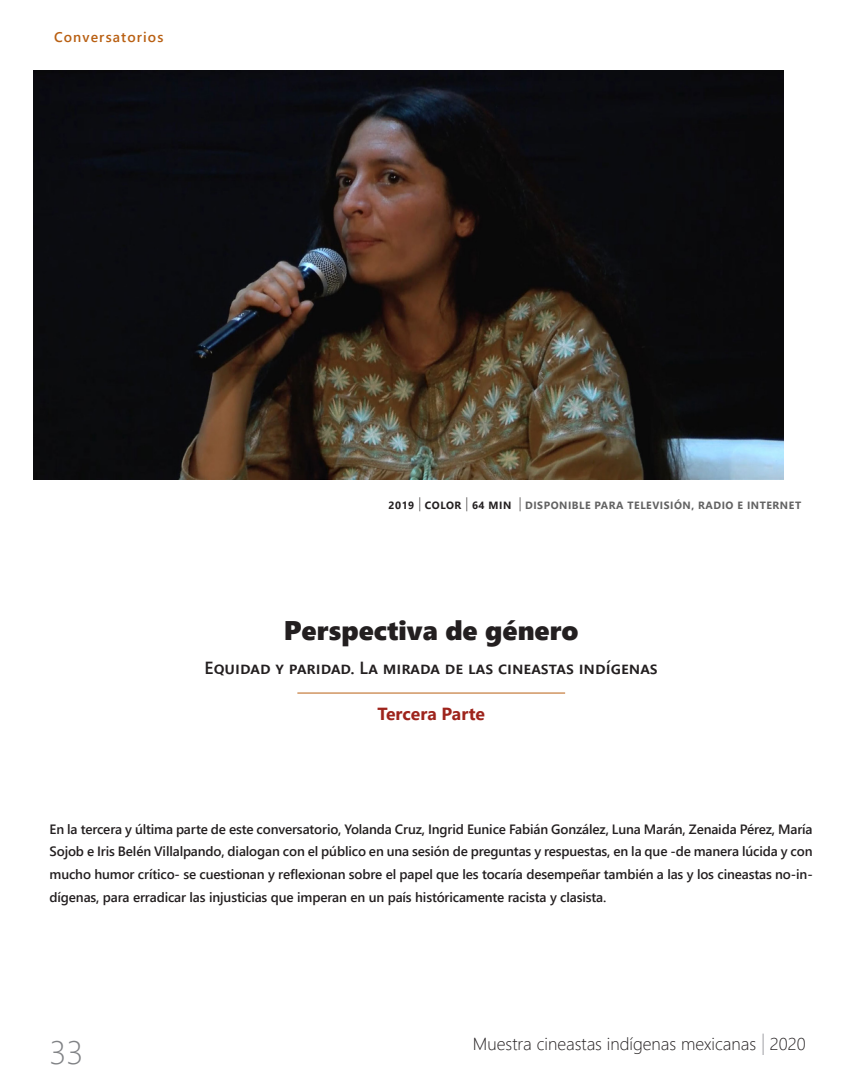
<style>
.page{position:relative;width:844px;height:1092px;background:#fff}
.page>*{position:absolute;margin:0;border:0;box-sizing:border-box;transform-origin:0 0}
.t1{font:300 33.07px "Segoe UI";color:#808285}
.Título-Esp__FICHA{font:26.95px "Segoe UI Black";color:#231f20}
.Título-Esp__FICHA-2{font:600 17.5px "Segoe UI";letter-spacing:.02em;color:#231f20}
.Título-Esp__FICHA-3{font:700 17.5px "Segoe UI";color:#9e241c}
.t2{font:300 17.32px "Segoe UI";color:#231f20}
.Nombre-Esp__Bio__FIC{font:600 14px "Segoe UI";letter-spacing:.08em;color:#b96013}
.Sinop-Eng__FICHA{font:600 13.47px/22.8px "Segoe UI";letter-spacing:-.01em;color:#231f20;text-align:justify}
.Línea-Data_FICHA{font:700 10.5px "Segoe UI";letter-spacing:.05em;color:#626262}
.s1{color:#231f20}
.s2{font-size:21.35px;color:#b2b3b7}
</style>
<div class="page">
<img style="left:33px;top:70px;width:749px;height:410px">
<hr style="left:297px;top:692px;width:268px;height:1px;background:#b96013">
<p class="Nombre-Esp__Bio__FIC" style="left:54px;top:24px;width:111px">Conversatorios</p>
<p class="Línea-Data_FICHA" style="left:388px;top:495px;width:414px"><span class="s1">2019</span> <sup>|</sup> <span class="s1">COLOR</span> <sup>|</sup> <span class="s1">64 MIN</span> <sup>|</sup> DISPONIBLE PARA TELEVISIÓN, RADIO E INTERNET</p>
<p class="Título-Esp__FICHA" style="left:284px;top:611px;width:296px">Perspectiva de género</p>
<p class="Título-Esp__FICHA-2" style="left:204px;top:651px;width:454px">Equidad y paridad. La mirada de las cineastas indígenas</p>
<p class="Título-Esp__FICHA-3" style="left:377px;top:697px;width:109px">Tercera Parte</p>
<p class="Sinop-Eng__FICHA" style="left:50px;top:816px;width:764px">En la tercera y última parte de este conversatorio, Yolanda Cruz, Ingrid Eunice Fabián González, Luna Marán, Zenaida Pérez, María Sojob e Iris Belén Villalpando, dialogan con el público en una sesión de preguntas y respuestas, en la que -de manera lúcida y con mucho humor crítico- se cuestionan y reflexionan sobre el papel que les tocaría desempeñar también a las y los cineastas no-in&shy;dígenas, para erradicar las injusticias que imperan en un país históricamente racista y clasista.</p>
<p class="t1" style="left:49px;top:1020px;width:36px">33</p>
<p class="t2" style="left:473px;top:1027px;width:334px">Muestra cineastas indígenas mexicanas <span class="s2">|</span> 2020</p>
</div>
